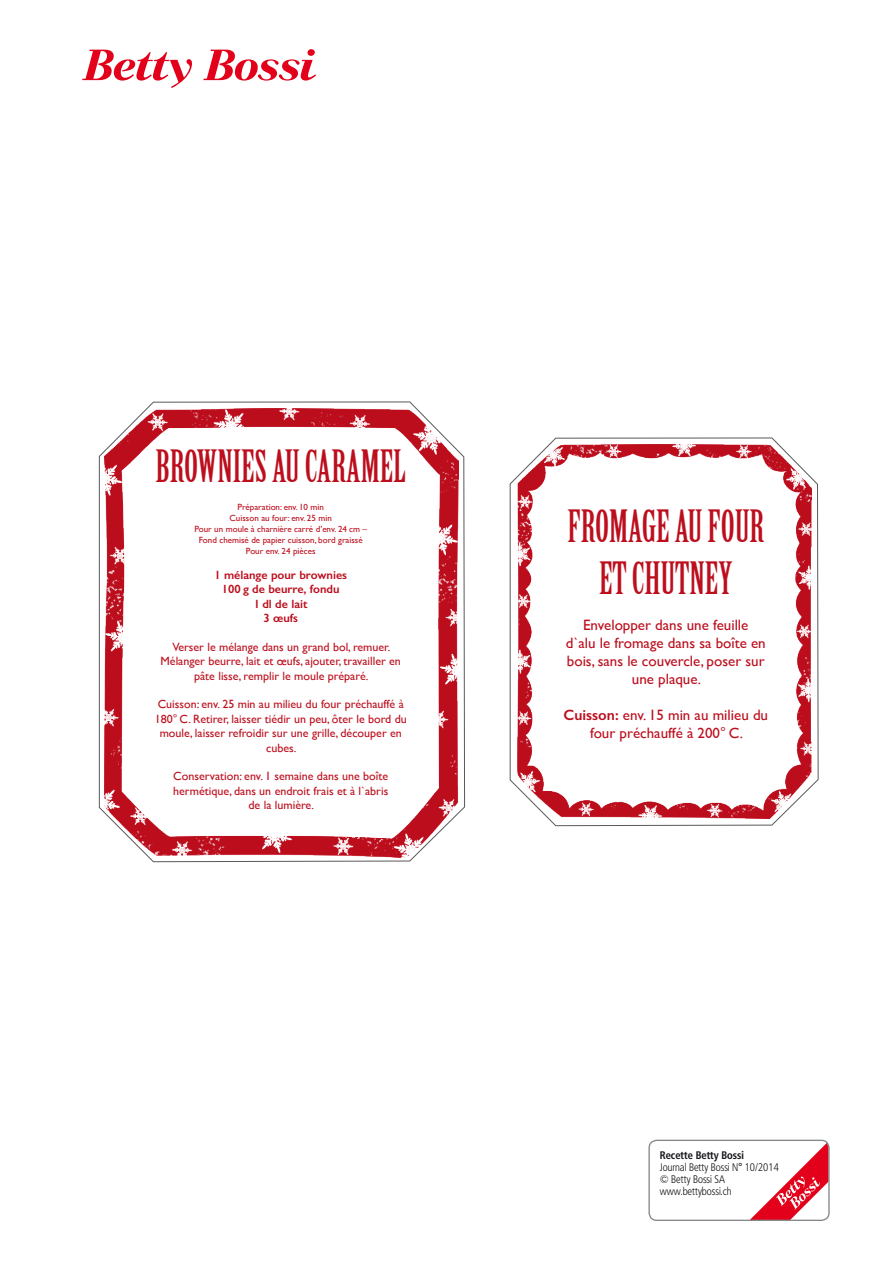
<style>
.page{position:relative;width:893px;height:1263px;background:#fff}
.page>*{position:absolute;margin:0;border:0;box-sizing:border-box;transform-origin:0 0}
.t1{font:43.5px/52.2px "Birch Std";color:#bc0e1d;text-align:center}
.t2{font:15px/18px "Gill Sans";color:#bc0e1d;text-align:center}
.t3{font:12px/14.4px "Gill Sans";color:#bc0e1d;text-align:center}
.t4{font:600 12px/14.4px "Gill Sans";color:#bc0e1d;text-align:center}
.t5{font:10.8px/12px "Frutiger B Bn Con Light";color:#1a171c}
.t6{font:10.8px "Frutiger B Bn Con Bold";color:#1a171c}
.t7{font:9px/10.8px "Gill Sans";color:#bc0e1d;text-align:center}
.s1{font-weight:600}
</style>
<div class="page">
<svg style="left:751px;top:1140px;width:77px;height:79px"></svg>
<div style="left:648px;top:1140px;width:182px;height:81px;border:1px solid #87888a;border-radius:8px"></div>
<svg style="left:82px;top:50px;width:110px;height:38px"></svg>
<svg style="left:203px;top:49px;width:113px;height:32px"></svg>
<svg style="left:99px;top:401px;width:366px;height:461px"></svg>
<img style="left:105px;top:408px;width:353px;height:449px">
<svg style="left:509px;top:437px;width:310px;height:389px"></svg>
<img style="left:517px;top:444px;width:295px;height:374px">
<h1 class="t1" style="left:155px;top:441px;width:252px">BROWNIES AU CARAMEL</h1>
<p class="t7" style="left:194px;top:502px;width:174px">Préparation: env. 10 min<br>Cuisson au four: env. 25 min<br>Pour un moule à charnière carré d’env. 24 cm –<br>Fond chemisé de papier cuisson, bord graissé<br>Pour env. 24 pièces</p>
<p class="t4" style="left:214px;top:567px;width:134px">1 mélange pour brownies<br>100 g de beurre, fondu<br>1 dl de lait<br>3 œufs</p>
<p class="t3" style="left:161px;top:639px;width:242px">Verser le mélange dans un grand bol, remuer.<br>Mélanger beurre, lait et œufs, ajouter, travailler en pâte lisse, remplir le moule préparé.</p>
<p class="t3" style="left:155px;top:697px;width:254px">Cuisson: env. 25 min au milieu du four préchauffé à 180° C. Retirer, laisser tiédir un peu, ôter le bord du moule, laisser refroidir sur une grille, découper en cubes.</p>
<p class="t3" style="left:173px;top:769px;width:217px">Conservation: env. 1 semaine dans une boîte hermétique, dans un endroit frais et à l`abris de la lumière.</p>
<h1 class="t1" style="left:567px;top:501px;width:198px">FROMAGE AU FOUR<br>ET CHUTNEY</h1>
<p class="t2" style="left:566px;top:616px;width:201px">Envelopper dans une feuille<br>d`alu le fromage dans sa boîte en bois, sans le couvercle, poser sur une plaque.</p>
<p class="t2" style="left:563px;top:706px;width:206px"><span class="s1">Cuisson:</span> env. 15 min au milieu du four préchauffé à 200° C.</p>
<p class="t6" style="left:660px;top:1148px;width:86px">Recette Betty Bossi</p>
<p class="t5" style="left:660px;top:1161px;width:121px">Journal Betty Bossi N° 10/2014 © Betty Bossi SA www.bettybossi.ch</p>
</div>
